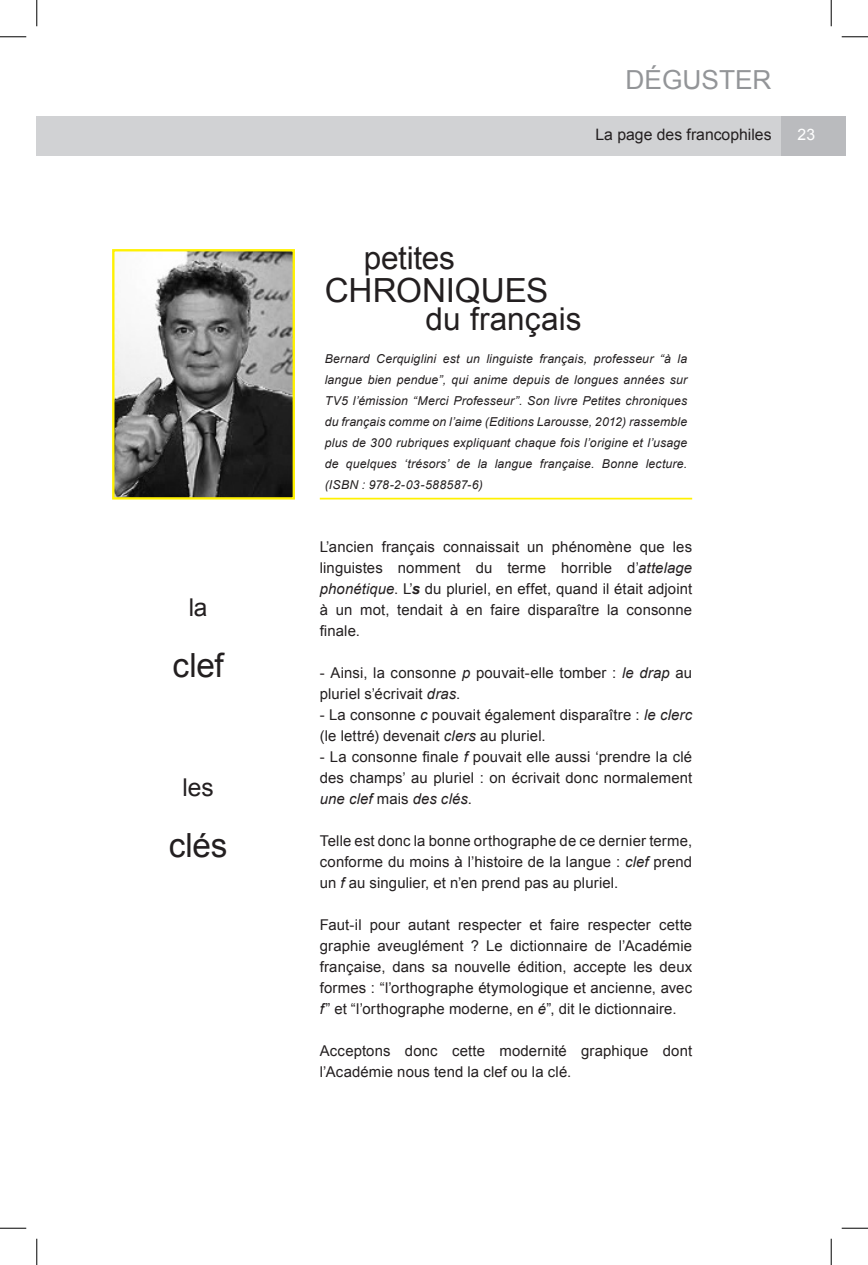
<style>
.page{position:relative;width:868px;height:1265px;background:#fff}
.page>*{position:absolute;margin:0;border:0;box-sizing:border-box;transform-origin:0 0}
.GAZETTE_Texte{font:33.25px "Arial";letter-spacing:-.005em;color:#231f20}
.GAZETTE_Texte-2{font:31.5px "Arial";color:#231f20}
.HAUT_DE_PAGE_Titre{font:26.25px "Arial";color:#939598}
.GAZETTE_Texte-3{font:24.5px "Arial";color:#231f20}
.HAUT_DE_PAGE_Sous-ti{font:15.75px "Arial";color:#231f20}
.HAUT_DE_PAGE_Numéro{font:15.75px "Arial";color:#fff}
.DICO_franco-biblique{font:14.88px/21px "Arial";letter-spacing:.01em;color:#231f20;text-align:justify}
.DICO_franco-biblique-2{font:italic 12.25px/21px "Arial";letter-spacing:.015em;color:#231f20;text-align:justify}
.s1{font-style:italic}
.s2{font-weight:700;font-style:italic}
</style>
<div class="page">
<div style="left:37px;top:116px;width:808px;height:40px;background:#d1d2d4"></div>
<div style="left:781px;top:116px;width:64px;height:40px;background:#babbbe"></div>
<img style="left:115px;top:252px;width:177px;height:244px">
<div style="left:112px;top:249px;width:183px;height:250px;border:2px solid #fff101"></div>
<hr style="left:320px;top:497px;width:372px;height:2px;background:#fff101">
<svg style="left:0;top:36px;width:26px;height:1px"></svg>
<svg style="left:841px;top:36px;width:26px;height:1px"></svg>
<svg style="left:0;top:1227px;width:26px;height:1px"></svg>
<svg style="left:841px;top:1227px;width:26px;height:1px"></svg>
<svg style="left:36px;top:0;width:1px;height:26px"></svg>
<svg style="left:36px;top:1238px;width:1px;height:26px"></svg>
<svg style="left:830px;top:0;width:1px;height:26px"></svg>
<svg style="left:830px;top:1238px;width:1px;height:26px"></svg>
<p class="GAZETTE_Texte-3" style="left:189px;top:590px;width:20px">la</p>
<p class="GAZETTE_Texte" style="left:172px;top:643px;width:53px">clef</p>
<p class="GAZETTE_Texte-3" style="left:182px;top:771px;width:33px">les</p>
<p class="GAZETTE_Texte" style="left:169px;top:823px;width:60px">clés</p>
<p class="HAUT_DE_PAGE_Titre" style="left:625px;top:63px;width:147px">DÉGUSTER</p>
<p class="HAUT_DE_PAGE_Sous-ti" style="left:595px;top:124px;width:177px">La page des francophiles</p>
<p class="HAUT_DE_PAGE_Numéro" style="left:797px;top:124px;width:19px">23</p>
<p class="GAZETTE_Texte-2" style="left:363px;top:237px;width:93px">petites</p>
<p class="GAZETTE_Texte" style="left:324px;top:268px;width:225px">CHRONIQUES</p>
<p class="GAZETTE_Texte-2" style="left:425px;top:298px;width:157px">du français</p>
<p class="DICO_franco-biblique-2" style="left:324px;top:348px;width:364px">Bernard Cerquiglini est un linguiste français, professeur “à la langue bien pendue”, qui anime depuis de longues années sur TV5 l’émission “Merci Professeur”. Son livre Petites chroniques du français comme on l’aime (Editions Larousse, 2012) rassemble plus de 300 rubriques expliquant chaque fois l’origine et l’usage de quelques ‘trésors’ de la langue française. Bonne lecture. (ISBN : 978-2-03-588587-6)</p>
<p class="DICO_franco-biblique" style="left:320px;top:536px;width:374px">L’ancien français connaissait un phénomène que les linguistes nomment du terme horrible d’<span class="s1">attelage phonétique</span>. L’<span class="s2">s</span> du pluriel, en effet, quand il était adjoint à un mot, tendait à en faire disparaître la consonne finale.</p>
<p class="DICO_franco-biblique" style="left:320px;top:662px;width:374px">- Ainsi, la consonne <span class="s1">p</span> pouvait-elle tomber : <span class="s1">le drap</span> au pluriel s’écrivait <span class="s1">dras</span>.</p>
<p class="DICO_franco-biblique" style="left:320px;top:704px;width:374px">- La consonne <span class="s1">c</span> pouvait également disparaître : <span class="s1">le clerc </span>(le lettré) devenait <span class="s1">clers</span> au pluriel.</p>
<p class="DICO_franco-biblique" style="left:320px;top:746px;width:374px">- La consonne finale <span class="s1">f</span> pouvait elle aussi ‘prendre la clé des champs’ au pluriel : on écrivait donc normalement <span class="s1">une clef</span> mais <span class="s1">des clés</span>.</p>
<p class="DICO_franco-biblique" style="left:320px;top:830px;width:374px">Telle est donc la bonne orthographe de ce dernier terme, conforme du moins à l’histoire de la langue : <span class="s1">clef</span> prend un <span class="s1">f</span> au singulier, et n’en prend pas au pluriel.</p>
<p class="DICO_franco-biblique" style="left:320px;top:914px;width:374px">Faut-il pour autant respecter et faire respecter cette graphie aveuglément ? Le dictionnaire de l’Académie française, dans sa nouvelle édition, accepte les deux formes : “l’orthographe étymologique et ancienne, avec <span class="s1">f</span>” et “l’orthographe moderne, en <span class="s1">é</span>”, dit le dictionnaire.</p>
<p class="DICO_franco-biblique" style="left:320px;top:1040px;width:374px">Acceptons donc cette modernité graphique dont l’Académie nous tend la clef ou la clé.</p>
</div>
